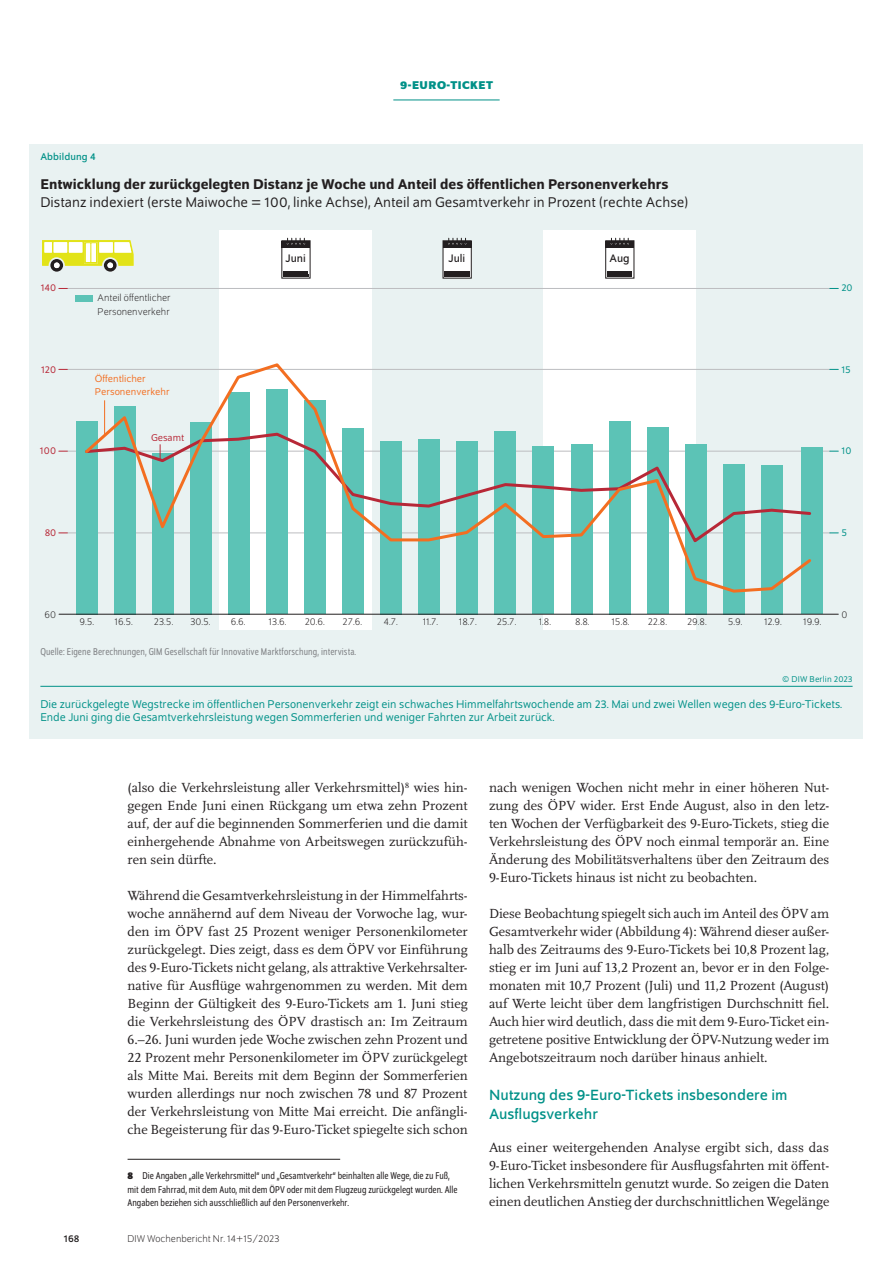
<style>
.page{position:relative;width:893px;height:1263px;background:#fff}
.page>*{position:absolute;margin:0;border:0;box-sizing:border-box;transform-origin:0 0}
.t1{font:15.75px/19.5px "Schumpeter";color:#009188}
.t2{font:15px "Schumpeter Blond";color:#231f20}
.t3{font:500 15px "Schumpeter";color:#231f20}
.t4{font:13.8px/18px "Scala Pro";color:#231f20;text-align:justify}
.t5{font:12px/13.5px "Schumpeter Blond";color:#009188}
.t6{font:700 12px "Schumpeter";color:#009188}
.t7{font:11.55px "Schumpeter";color:#231f20}
.t8{font:semi-condensed 10.5px/13.5px "Schumpeter Blond";color:#231f20}
.t9{font:300 10.5px/13.5px "Schumpeter";color:#231f20}
.t10{font:semi-condensed 10.5px "Schumpeter Blond";letter-spacing:.01em;color:#808285}
.t11{font:10.5px/13.5px "Schumpeter Blond";color:#f36e21}
.t12{font:10.5px "Schumpeter Blond";color:#b72837}
.t13{font:10.5px "Schumpeter";letter-spacing:.01em;color:#009188}
.t14{font:10.5px "Schumpeter Blond";color:#009188}
.t15{font:10.5px "Schumpeter";color:#231f20}
.t16{font:9px "Schumpeter Blond";letter-spacing:.01em;color:#009188}
.s1{font-family:"Schumpeter";font-weight:700}
</style>
<div class="page">
<hr style="left:393px;top:100px;width:107px;height:1px;background:#009188">
<hr style="left:128px;top:1159px;width:212px;height:1px;background:#231f20">
<div style="left:30px;top:144px;width:833px;height:594px;background:#e9f2f2"></div>
<div style="left:220px;top:230px;width:152px;height:400px;background:#fff"></div>
<div style="left:544px;top:230px;width:152px;height:400px;background:#fff"></div>
<hr style="left:67px;top:288px;width:763px;height:1px;background:#bcbdc0">
<hr style="left:67px;top:369px;width:763px;height:1px;background:#bcbdc0">
<hr style="left:67px;top:451px;width:763px;height:1px;background:#bcbdc0">
<hr style="left:67px;top:533px;width:763px;height:1px;background:#bcbdc0">
<div style="left:76px;top:421px;width:21px;height:193px;background:#5cc3b6"></div>
<div style="left:114px;top:406px;width:21px;height:208px;background:#5cc3b6"></div>
<div style="left:152px;top:453px;width:21px;height:161px;background:#5cc3b6"></div>
<div style="left:190px;top:422px;width:21px;height:192px;background:#5cc3b6"></div>
<div style="left:228px;top:392px;width:22px;height:222px;background:#5cc3b6"></div>
<div style="left:266px;top:390px;width:22px;height:224px;background:#5cc3b6"></div>
<div style="left:304px;top:400px;width:22px;height:214px;background:#5cc3b6"></div>
<div style="left:342px;top:428px;width:22px;height:186px;background:#5cc3b6"></div>
<div style="left:381px;top:441px;width:21px;height:173px;background:#5cc3b6"></div>
<div style="left:419px;top:439px;width:21px;height:175px;background:#5cc3b6"></div>
<div style="left:457px;top:441px;width:21px;height:173px;background:#5cc3b6"></div>
<div style="left:495px;top:431px;width:21px;height:183px;background:#5cc3b6"></div>
<div style="left:76px;top:296px;width:17px;height:6px;background:#5cc3b6"></div>
<div style="left:533px;top:447px;width:21px;height:167px;background:#5cc3b6"></div>
<div style="left:571px;top:444px;width:21px;height:170px;background:#5cc3b6"></div>
<div style="left:609px;top:421px;width:21px;height:193px;background:#5cc3b6"></div>
<div style="left:647px;top:428px;width:21px;height:186px;background:#5cc3b6"></div>
<div style="left:685px;top:444px;width:21px;height:170px;background:#5cc3b6"></div>
<div style="left:723px;top:464px;width:21px;height:150px;background:#5cc3b6"></div>
<div style="left:761px;top:465px;width:21px;height:149px;background:#5cc3b6"></div>
<div style="left:801px;top:447px;width:21px;height:167px;background:#5cc3b6"></div>
<hr style="left:59px;top:614px;width:779px;height:1px;background:#231f20">
<svg style="left:85px;top:361px;width:727px;height:233px"></svg>
<div style="left:281px;top:240px;width:29px;height:38px;border:1px solid #231f20"></div>
<div style="left:282px;top:241px;width:28px;height:6px;background:#231f20"></div>
<svg style="left:287px;top:238px;width:18px;height:6px"></svg>
<svg style="left:284px;top:272px;width:24px;height:4px"></svg>
<div style="left:443px;top:241px;width:28px;height:37px;background:#fff"></div>
<div style="left:443px;top:240px;width:29px;height:38px;border:1px solid #231f20"></div>
<div style="left:443px;top:241px;width:28px;height:6px;background:#231f20"></div>
<svg style="left:448px;top:238px;width:18px;height:6px"></svg>
<svg style="left:445px;top:272px;width:24px;height:4px"></svg>
<div style="left:605px;top:240px;width:29px;height:38px;border:1px solid #231f20"></div>
<div style="left:606px;top:241px;width:28px;height:6px;background:#231f20"></div>
<svg style="left:611px;top:238px;width:18px;height:6px"></svg>
<svg style="left:607px;top:272px;width:25px;height:4px"></svg>
<svg style="left:42px;top:240px;width:92px;height:32px"></svg>
<svg style="left:160px;top:444px;width:1px;height:15px"></svg>
<hr style="left:104px;top:400px;width:1px;height:35px;background:#f36e21">
<hr style="left:40px;top:686px;width:813px;height:1px;background:#009188">
<p class="t6" style="left:400px;top:79px;width:29px">9-EURO</p>
<p class="t6" style="left:447px;top:79px;width:20px">-TICKET</p>
<p class="t13" style="left:40px;top:151px;width:57px">Abbildung 4</p>
<p class="t3" style="left:40px;top:176px;width:630px">Entwicklung der zurückgelegten Distanz je Woche und Anteil des öffentlichen Personenverkehrs</p>
<p class="t2" style="left:40px;top:194px;width:649px">Distanz indexiert (erste Maiwoche = 100, linke Achse), Anteil am Gesamtverkehr in Prozent (rechte Achse)</p>
<p class="t7" style="left:286px;top:253px;width:22px">Juni</p>
<p class="t7" style="left:449px;top:253px;width:18px">Juli</p>
<p class="t7" style="left:610px;top:253px;width:21px">Aug</p>
<p class="t12" style="left:41px;top:283px;width:17px">140</p>
<p class="t14" style="left:841px;top:283px;width:13px">20</p>
<p class="t9" style="left:98px;top:292px;width:75px">Anteil öffentlicher<br>Personenverkehr</p>
<p class="t12" style="left:41px;top:364px;width:16px">120</p>
<p class="t11" style="left:95px;top:372px;width:76px">Öffentlicher<br>Personenverkehr</p>
<p class="t14" style="left:841px;top:364px;width:11px">15</p>
<p class="t12" style="left:151px;top:432px;width:35px">Gesamt</p>
<p class="t12" style="left:40px;top:446px;width:18px">100</p>
<p class="t14" style="left:841px;top:446px;width:12px">10</p>
<p class="t12" style="left:45px;top:527px;width:13px">80</p>
<p class="t14" style="left:841px;top:527px;width:7px">5</p>
<p class="t9" style="left:45px;top:608px;width:13px">60</p>
<p class="t9" style="left:79px;top:616px;width:16px">9.5.</p>
<p class="t9" style="left:115px;top:616px;width:20px">16.5.</p>
<p class="t9" style="left:154px;top:616px;width:21px">23.5.</p>
<p class="t9" style="left:190px;top:616px;width:22px">30.5.</p>
<p class="t9" style="left:231px;top:616px;width:16px">6.6.</p>
<p class="t9" style="left:269px;top:616px;width:19px">13.6.</p>
<p class="t9" style="left:305px;top:616px;width:22px">20.6.</p>
<p class="t9" style="left:343px;top:616px;width:21px">27.6.</p>
<p class="t9" style="left:383px;top:616px;width:16px">4.7.</p>
<p class="t9" style="left:423px;top:616px;width:17px">11.7.</p>
<p class="t9" style="left:459px;top:616px;width:19px">18.7.</p>
<p class="t9" style="left:497px;top:616px;width:21px">25.7.</p>
<p class="t9" style="left:539px;top:616px;width:14px">1.8.</p>
<p class="t9" style="left:575px;top:616px;width:16px">8.8.</p>
<p class="t9" style="left:611px;top:616px;width:20px">15.8.</p>
<p class="t9" style="left:648px;top:616px;width:21px">22.8.</p>
<p class="t9" style="left:687px;top:616px;width:21px">29.8.</p>
<p class="t9" style="left:728px;top:616px;width:16px">5.9.</p>
<p class="t9" style="left:764px;top:616px;width:19px">12.9.</p>
<p class="t9" style="left:803px;top:616px;width:20px">19.9.</p>
<p class="t10" style="left:40px;top:647px;width:317px">Quelle: Eigene Berechnungen, GIM Gesellschaft für Innovative Marktforschung, intervista.</p>
<p class="t9" style="left:841px;top:608px;width:7px">0</p>
<p class="t16" style="left:782px;top:674px;width:72px">© DIW Berlin 2023</p>
<p class="t5" style="left:40px;top:698px;width:803px">Die zurückgelegte Wegstrecke im öffentlichen Personenverkehr zeigt ein schwaches Himmelfahrtswochende am 23. Mai und zwei Wellen wegen des 9-Euro-Tickets.<br>Ende Juni ging die Gesamtverkehrsleistung wegen Sommerferien und weniger Fahrten zur Arbeit zurück.</p>
<p class="t4" style="left:128px;top:778px;width:342px">(also die Verkehrsleistung aller Verkehrsmittel)<sup>8</sup> wies hin&shy;gegen Ende Juni einen Rückgang um etwa zehn Prozent auf, der auf die beginnenden Sommerferien und die damit einhergehende Abnahme von Arbeitswegen zurückzufüh&shy;ren sein dürfte.</p>
<p class="t4" style="left:128px;top:886px;width:342px">Während die Gesamtverkehrsleistung in der Himmelfahrts&shy;woche annähernd auf dem Niveau der Vorwoche lag, wur&shy;den im ÖPV fast 25 Prozent weniger Personenkilometer zurückgelegt. Dies zeigt, dass es dem ÖPV vor Einführung des 9-Euro-Tickets nicht gelang, als attraktive Verkehrsalter&shy;native für Ausflüge wahrgenommen zu werden. Mit dem Beginn der Gültigkeit des 9-Euro-Tickets am 1. Juni stieg die Verkehrsleistung des ÖPV drastisch an: Im Zeitraum 6.–26. Juni wurden jede Woche zwischen zehn Prozent und 22 Prozent mehr Personenkilometer im ÖPV zurückgelegt als Mitte Mai. Bereits mit dem Beginn der Sommerferien wurden allerdings nur noch zwischen 78 und 87 Prozent der Verkehrsleistung von Mitte Mai erreicht. Die anfängli&shy;che Begeisterung für das 9-Euro-Ticket spiegelte sich schon</p>
<p class="t8" style="left:128px;top:1169px;width:332px"><span class="s1">8</span> Die Angaben „alle Verkehrsmittel“ und „Gesamtverkehr“ beinhalten alle Wege, die zu Fuß, mit dem Fahrrad, mit dem Auto, mit dem ÖPV oder mit dem Flugzeug zurückgelegt wurden. Alle<br>Angaben beziehen sich ausschließlich auf den Personenverkehr.</p>
<p class="t15" style="left:64px;top:1233px;width:17px">168</p>
<p class="t9" style="left:128px;top:1232px;width:154px">DIW Wochenbericht Nr. 14+15/2023</p>
<p class="t4" style="left:489px;top:778px;width:342px">nach wenigen Wochen nicht mehr in einer höheren Nut&shy;zung des ÖPV wider. Erst Ende August, also in den letz&shy;ten Wochen der Verfügbarkeit des 9-Euro-Tickets, stieg die Verkehrsleistung des ÖPV noch einmal temporär an. Eine Änderung des Mobilitätsverhaltens über den Zeitraum des 9-Euro-Tickets hinaus ist nicht zu beobachten.</p>
<p class="t4" style="left:489px;top:904px;width:342px">Diese Beobachtung spiegelt sich auch im Anteil des ÖPV am Gesamtverkehr wider (Abbildung 4): Während dieser außer&shy;halb des Zeitraums des 9-Euro-Tickets bei 10,8 Prozent lag, stieg er im Juni auf 13,2 Prozent an, bevor er in den Folge&shy;monaten mit 10,7 Prozent (Juli) und 11,2 Prozent (August) auf Werte leicht über dem langfristigen Durchschnitt fiel.<br>Auch hier wird deutlich, dass die mit dem 9-Euro-Ticket ein&shy;getretene positive Entwicklung der ÖPV-Nutzung weder im Angebotszeitraum noch darüber hinaus anhielt.</p>
<p class="t1" style="left:489px;top:1085px;width:300px">Nutzung des 9-Euro-Tickets insbesondere im<br>Ausflugsverkehr</p>
<p class="t4" style="left:489px;top:1138px;width:342px">Aus einer weitergehenden Analyse ergibt sich, dass das 9-Euro-Ticket insbesondere für Ausflugsfahrten mit öffent&shy;lichen Verkehrsmitteln genutzt wurde. So zeigen die Daten einen deutlichen Anstieg der durchschnittlichen Wegelänge</p>
</div>
